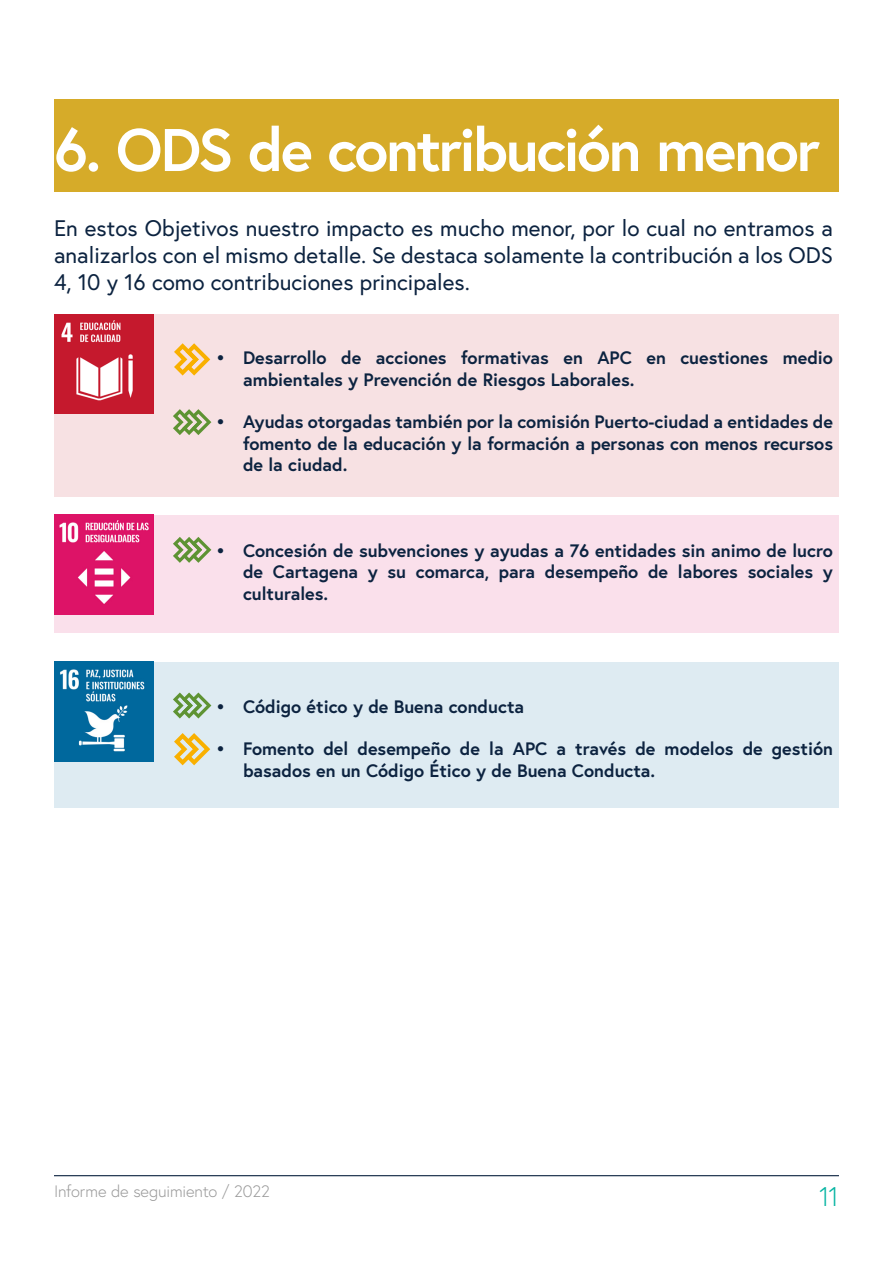
<style>
.page{position:relative;width:893px;height:1263px;background:#fff}
.page>*{position:absolute;margin:0;border:0;box-sizing:border-box;transform-origin:0 0}
.Texto_de_cita{font:700 60px "Europa";letter-spacing:-.04em;color:#fff}
.t1{font:300 27px "Europa";color:#05b4a2}
.Titular_-_Fino__alin{font:22.5px/27px "Europa";color:#0c2340;text-align:justify}
.t2{font:700 18px/21.6px "Europa";color:#0c2340}
.t3{font:300 16.5px "Europa";letter-spacing:-.01em;color:#999}
</style>
<div class="page">
<div style="left:54px;top:99px;width:785px;height:93px;background:#d6ab29"></div>
<hr style="left:54px;top:1175px;width:785px;height:1px;background:#0c2340">
<div style="left:54px;top:314px;width:785px;height:183px;background:#f7e1e3"></div>
<div style="left:54px;top:515px;width:785px;height:117px;background:#fae0eb"></div>
<div style="left:54px;top:662px;width:785px;height:145px;background:#deebf2"></div>
<img style="left:54px;top:314px;width:99px;height:100px">
<img style="left:54px;top:515px;width:99px;height:99px">
<img style="left:54px;top:662px;width:99px;height:99px">
<svg style="left:174px;top:343px;width:36px;height:33px"></svg>
<svg style="left:173px;top:409px;width:38px;height:26px"></svg>
<svg style="left:173px;top:537px;width:38px;height:26px"></svg>
<svg style="left:173px;top:692px;width:38px;height:26px"></svg>
<svg style="left:174px;top:733px;width:36px;height:32px"></svg>
<p class="Texto_de_cita" style="left:54px;top:109px;width:767px">6. ODS de contribución menor</p>
<p class="Titular_-_Fino__alin" style="left:54px;top:214px;width:780px">En estos Objetivos nuestro impacto es mucho menor, por lo cual no entramos a analizarlos con el mismo detalle. Se destaca solamente la contribución a los ODS 4, 10 y 16 como contribuciones principales.</p>
<p class="t2" style="left:243px;top:346px;width:591px;text-indent:-27px">• Desarrollo de acciones formativas en APC en cuestiones medio ambientales y Prevención de Riesgos Laborales.</p>
<p class="t2" style="left:243px;top:411px;width:591px;text-align:justify;text-indent:-27px">• Ayudas otorgadas también por la comisión Puerto-ciudad a entidades de fomento de la educación y la formación a personas con menos recursos de la ciudad.</p>
<p class="t2" style="left:243px;top:539px;width:591px;text-align:justify;text-indent:-27px">• Concesión de subvenciones y ayudas a 76 entidades sin animo de lucro de Cartagena y su comarca, para desempeño de labores sociales y culturales.</p>
<p class="t2" style="left:216px;top:695px;width:310px">• Código ético y de Buena conducta</p>
<p class="t2" style="left:243px;top:738px;width:591px;text-indent:-27px">• Fomento del desempeño de la APC a través de modelos de gestión basados en un Código Ético y de Buena Conducta.</p>
<p class="t3" style="left:54px;top:1181px;width:217px">Informe de seguimiento / 2022</p>
<h2 class="t1" style="left:819px;top:1180px;width:21px">11</h2>
</div>
